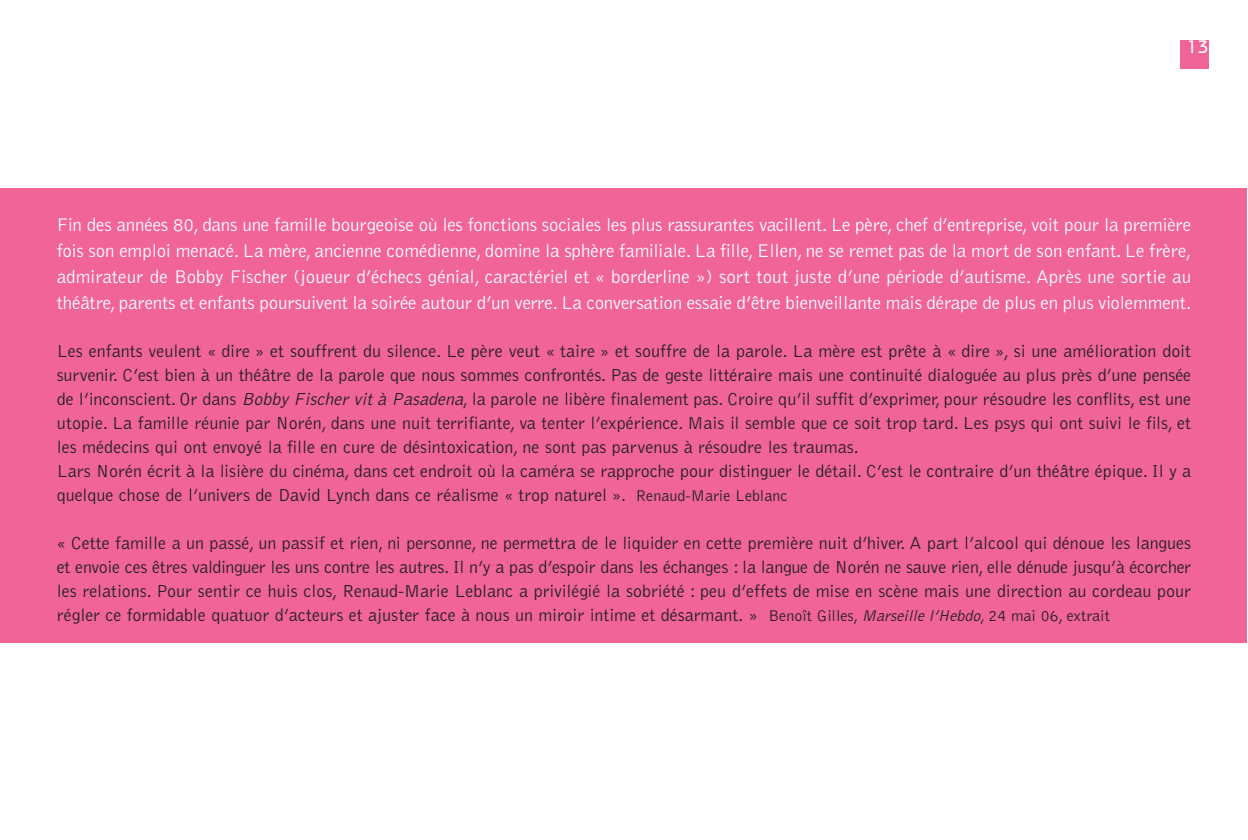
<style>
.page{position:relative;width:1248px;height:840px;background:#fff}
.page>*{position:absolute;margin:0;border:0;box-sizing:border-box;transform-origin:0 0}
.t1{font:300 19px/26px "Bell Gothic";letter-spacing:-.01em;color:#fff;text-align:justify}
.t2{font:300 18px/24px "Bell Gothic";color:#231f20}
.t3{font:500 18px "Bauhaus";color:#fff}
.s1{font-style:italic}
.s2{font-size:16px}
.s3{font-style:italic;font-size:16px}
</style>
<div class="page">
<div style="left:0;top:188px;width:1246px;height:454px;background:#f06498"></div>
<div style="left:1179px;top:41px;width:29px;height:28px;background:#f06498"></div>
<p class="t3" style="left:1187px;top:41px;width:23px">13</p>
<p class="t1" style="left:57px;top:213px;width:1135px">Fin des années 80, dans une famille bourgeoise où les fonctions sociales les plus rassurantes vacillent. Le père, chef d’entreprise, voit pour la première fois son emploi menacé. La mère, ancienne comédienne, domine la sphère familiale. La fille, Ellen, ne se remet pas de la mort de son enfant. Le frère, admirateur de Bobby Fischer (joueur d’échecs génial, caractériel et « borderline ») sort tout juste d’une période d’autisme. Après une sortie au théâtre, parents et enfants poursuivent la soirée autour d’un verre. La conversation essaie d’être bienveillante mais dérape de plus en plus violemment.</p>
<p class="t2" style="left:57px;top:340px;width:1135px">Les enfants veulent « dire » et souffrent du silence. Le père veut « taire » et souffre de la parole. La mère est prête à « dire », si une amélioration doit survenir. C’est bien à un théâtre de la parole que nous sommes confrontés. Pas de geste littéraire mais une continuité dialoguée au plus près d’une pensée de l’inconscient. Or dans <span class="s1">Bobby Fischer vit à Pasadena</span>, la parole ne libère finalement pas. Croire qu’il suffit d’exprimer, pour résoudre les conflits, est une utopie. La famille réunie par Norén, dans une nuit terrifiante, va tenter l’expérience. Mais il semble que ce soit trop tard. Les psys qui ont suivi le fils, et les médecins qui ont envoyé la fille en cure de désintoxication, ne sont pas parvenus à résoudre les traumas.<br>Lars Norén écrit à la lisière du cinéma, dans cet endroit où la caméra se rapproche pour distinguer le détail. C’est le contraire d’un théâtre épique. Il y a quelque chose de l’univers de David Lynch dans ce réalisme « trop naturel ». <span class="s2">Renaud-Marie Leblanc</span></p>
<p class="t2" style="left:57px;top:532px;width:1135px;text-align:justify">« Cette famille a un passé, un passif et rien, ni personne, ne permettra de le liquider en cette première nuit d’hiver. A part l’alcool qui dénoue les langues et envoie ces êtres valdinguer les uns contre les autres. Il n’y a pas d’espoir dans les échanges : la langue de Norén ne sauve rien, elle dénude jusqu’à écorcher les relations. Pour sentir ce huis clos, Renaud-Marie Leblanc a privilégié la sobriété : peu d’effets de mise en scène mais une direction au cordeau pour régler ce formidable quatuor d’acteurs et ajuster face à nous un miroir intime et désarmant. » <span class="s2">Benoît Gilles,</span> <span class="s3">Marseille l’Hebdo</span><span class="s2">, 24 mai 06, extrait</span></p>
</div>
